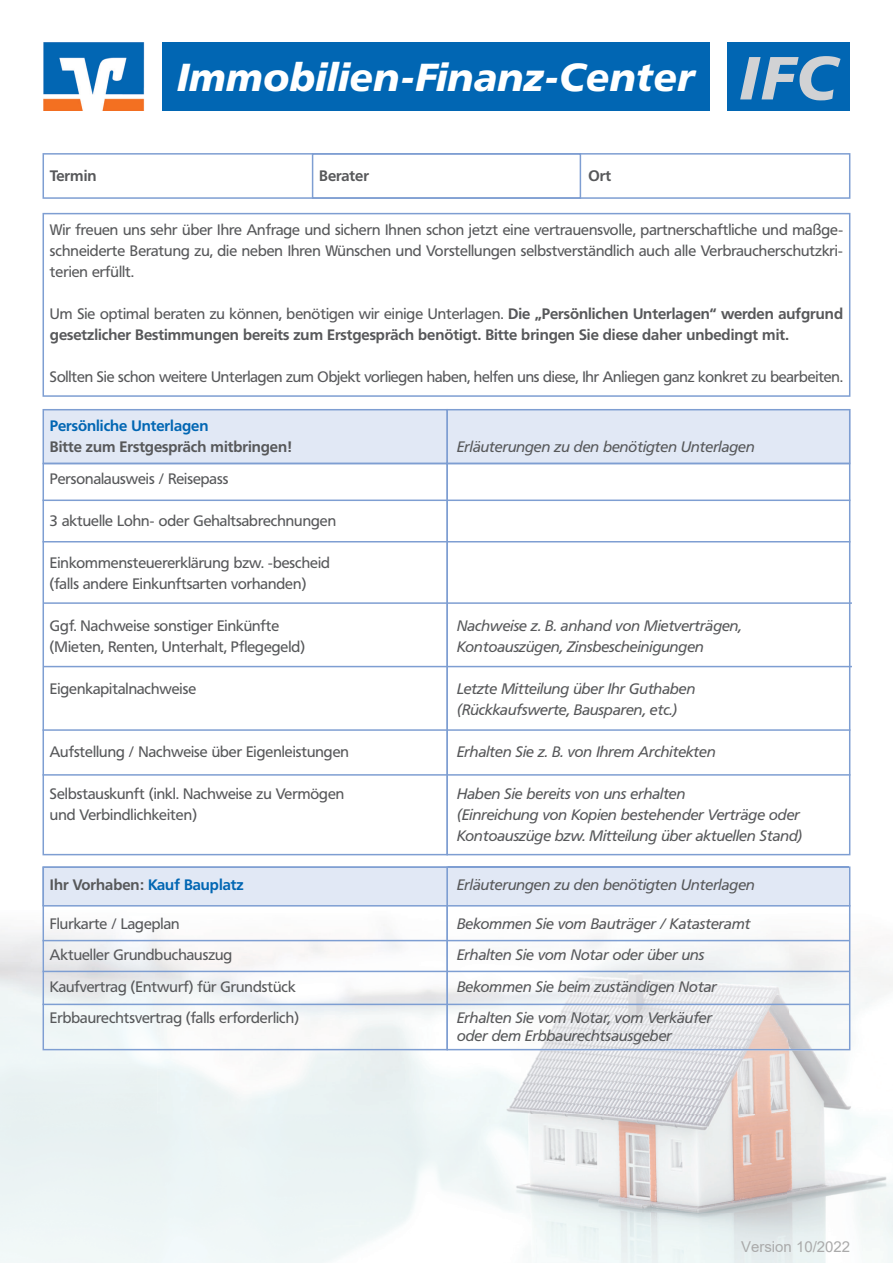
<style>
.page{position:relative;width:893px;height:1263px;background:#fff}
.page>*{position:absolute;margin:0;border:0;box-sizing:border-box;transform-origin:0 0}
.t1{font:italic 700 38.55px "Frutiger VR";color:#fff}
.t2{font:15px/21px "Frutiger VR";color:#57585a}
.t3{font:italic 15px/21px "Frutiger VR";color:#57585a}
.t4{font:700 15px/21px "Frutiger VR";color:#57585a}
.t5{font:700 15px "Frutiger VR";color:#0166b3}
.t6{font:15px "Arial";color:#aaa}
.s1{font-size:60px;color:#d1d2d4}
.s2{font-weight:400}
.s3{color:#0166b3}
</style>
<div class="page">
<img style="left:0;top:718px;width:893px;height:545px">
<svg style="left:448px;top:866px;width:402px;height:184px;fill:#f5f7f7"></svg>
<svg style="left:43px;top:906px;width:405px;height:144px"></svg>
<div style="left:162px;top:43px;width:548px;height:68px;background:#0166b3"></div>
<img style="left:44px;top:43px;width:101px;height:68px">
<div style="left:727px;top:43px;width:123px;height:68px;background:#0166b3"></div>
<div style="left:448px;top:868px;width:401px;height:37px;background:#e1e8f5"></div>
<hr style="left:448px;top:866px;width:401px;height:2px;background:#7e9ed2">
<div style="left:43px;top:866px;width:405px;height:39px;background:#e1e8f5"></div>
<div style="left:44px;top:409px;width:806px;height:54px;background:#e1e8f5"></div>
<div style="left:43px;top:153px;width:807px;height:46px;border:2px solid #7e9ed2"></div>
<div style="left:312px;top:153px;width:269px;height:46px;border:2px solid #7e9ed2"></div>
<div style="left:43px;top:213px;width:807px;height:184px;border:2px solid #7e9ed2"></div>
<div style="left:43px;top:409px;width:405px;height:55px;border:2px solid #7e9ed2"></div>
<div style="left:446px;top:409px;width:404px;height:55px;border:2px solid #7e9ed2"></div>
<div style="left:43px;top:463px;width:405px;height:392px;border:2px solid #7e9ed2"></div>
<div style="left:446px;top:463px;width:404px;height:392px;border:2px solid #7e9ed2"></div>
<hr style="left:43px;top:499px;width:807px;height:2px;background:#7e9ed2">
<hr style="left:43px;top:541px;width:807px;height:1px;background:#7e9ed2">
<hr style="left:44px;top:602px;width:808px;height:2px;background:#7e9ed2">
<hr style="left:44px;top:666px;width:808px;height:1px;background:#7e9ed2">
<hr style="left:43px;top:729px;width:807px;height:2px;background:#7e9ed2">
<hr style="left:43px;top:774px;width:807px;height:2px;background:#7e9ed2">
<hr style="left:43px;top:905px;width:807px;height:1px;background:#7e9ed2">
<hr style="left:43px;top:940px;width:806px;height:1px;background:#7e9ed2">
<hr style="left:43px;top:971px;width:806px;height:1px;background:#7e9ed2">
<hr style="left:43px;top:1004px;width:806px;height:1px;background:#7e9ed2">
<h1 class="t1" style="left:177px;top:55px;width:662px">Immobilien-Finanz-Center <span class="s1">IFC</span></h1>
<p class="t4" style="left:50px;top:165px;width:48px">Termin</p>
<p class="t4" style="left:319px;top:165px;width:51px">Berater</p>
<p class="t4" style="left:589px;top:165px;width:24px">Ort</p>
<p class="t2" style="left:50px;top:219px;width:795px;text-align:justify">Wir freuen uns sehr über Ihre Anfrage und sichern Ihnen schon jetzt eine vertrauensvolle, partnerschaftliche und maßge&shy;schneiderte Beratung zu, die neben Ihren Wünschen und Vorstellungen selbstverständlich auch alle Verbraucherschutzkri&shy;terien erfüllt.</p>
<p class="t4" style="left:50px;top:303px;width:795px"><span class="s2">Um Sie optimal beraten zu können, benötigen wir einige Unterlagen.</span> Die „Persönlichen Unterlagen“ werden aufgrund gesetzlicher Bestimmungen bereits zum Erstgespräch benötigt. Bitte bringen Sie diese daher unbedingt mit.</p>
<p class="t2" style="left:50px;top:366px;width:794px">Sollten Sie schon weitere Unterlagen zum Objekt vorliegen haben, helfen uns diese, Ihr Anliegen ganz konkret zu bearbeiten.</p>
<p class="t5" style="left:50px;top:416px;width:160px">Persönliche Unterlagen</p>
<p class="t4" style="left:50px;top:436px;width:243px">Bitte zum Erstgespräch mitbringen!</p>
<p class="t3" style="left:457px;top:436px;width:299px">Erläuterungen zu den benötigten Unterlagen</p>
<p class="t2" style="left:50px;top:468px;width:180px">Personalausweis / Reisepass</p>
<p class="t2" style="left:50px;top:510px;width:288px">3 aktuelle Lohn- oder Gehaltsabrechnungen</p>
<p class="t2" style="left:50px;top:552px;width:281px">Einkommensteuererklärung bzw. -bescheid (falls andere Einkunftsarten vorhanden)</p>
<p class="t2" style="left:50px;top:615px;width:256px">Ggf. Nachweise sonstiger Einkünfte (Mieten, Renten, Unterhalt, Pflegegeld)</p>
<p class="t2" style="left:50px;top:678px;width:148px">Eigenkapitalnachweise</p>
<p class="t3" style="left:457px;top:615px;width:286px">Nachweise z. B. anhand von Mietverträgen,<br>Kontoauszügen, Zinsbescheinigungen</p>
<p class="t3" style="left:457px;top:678px;width:240px">Letzte Mitteilung über Ihr Guthaben (Rückkaufswerte, Bausparen, etc.)</p>
<p class="t3" style="left:457px;top:741px;width:260px">Erhalten Sie z. B. von Ihrem Architekten</p>
<p class="t3" style="left:457px;top:783px;width:347px">Haben Sie bereits von uns erhalten<br>(Einreichung von Kopien bestehender Verträge oder<br>Kontoauszüge bzw. Mitteilung über aktuellen Stand)</p>
<p class="t2" style="left:50px;top:741px;width:300px">Aufstellung / Nachweise über Eigenleistungen</p>
<p class="t2" style="left:50px;top:783px;width:296px">Selbstauskunft (inkl. Nachweise zu Vermögen und Verbindlichkeiten)</p>
<p class="t4" style="left:50px;top:875px;width:195px">Ihr Vorhaben: <span class="s3">Kauf Bauplatz</span></p>
<p class="t3" style="left:457px;top:874px;width:299px">Erläuterungen zu den benötigten Unterlagen</p>
<p class="t2" style="left:50px;top:908px;width:250px;line-height:31.5px">Flurkarte / Lageplan<br>Aktueller Grundbuchauszug Kaufvertrag (Entwurf) für Grundstück Erbbaurechtsvertrag (falls erforderlich)</p>
<p class="t3" style="left:457px;top:908px;width:295px;line-height:31.5px">Bekommen Sie vom Bauträger / Katasteramt Erhalten Sie vom Notar oder über uns Bekommen Sie beim zuständigen Notar Erhalten Sie vom Notar, vom Verkäufer</p>
<p class="t3" style="left:457px;top:1025px;width:216px">oder dem Erbbaurechtsausgeber</p>
<p class="t6" style="left:741px;top:1237px;width:111px">Version 10/2022</p>
</div>
